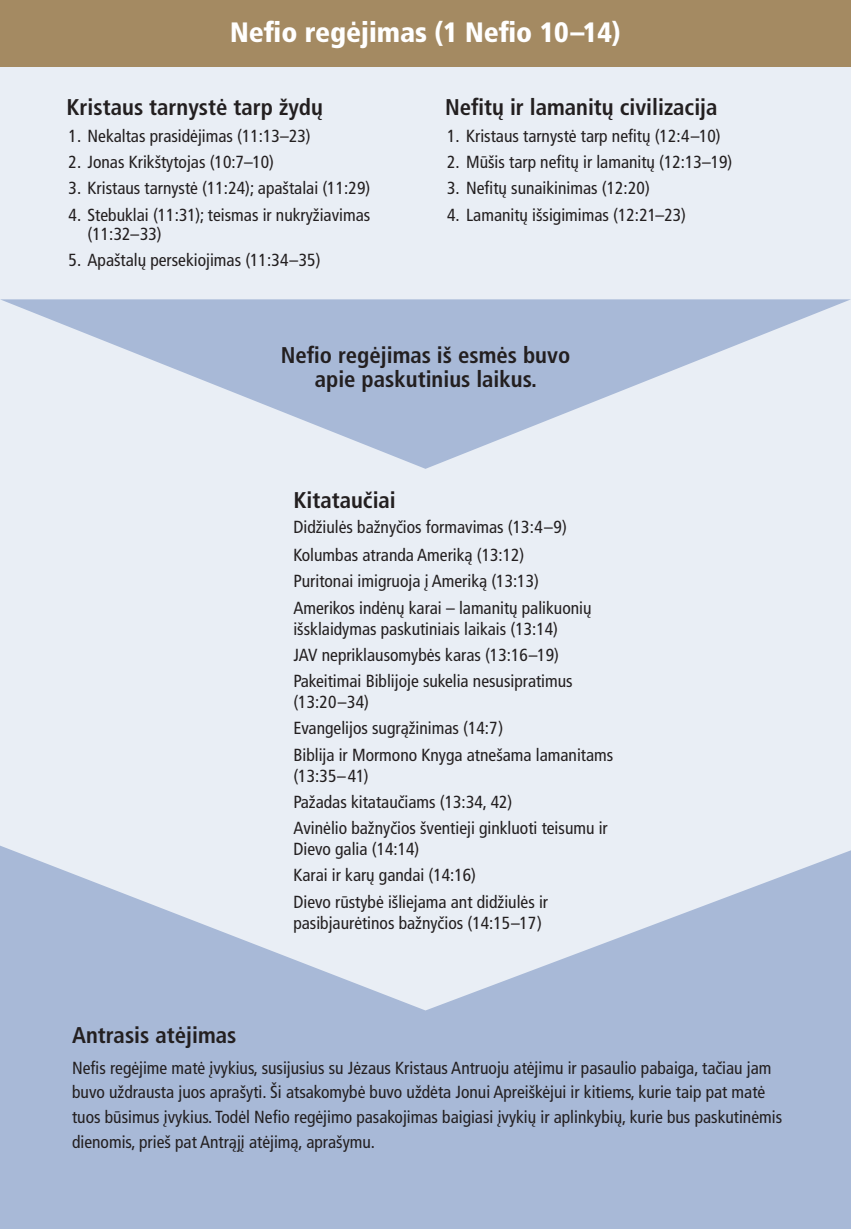
<style>
.page{position:relative;width:851px;height:1229px;background:#fff}
.page>*{position:absolute;margin:0;border:0;box-sizing:border-box;transform-origin:0 0}
.t1{font:900 condensed 28px "Frutigerlds Lat";color:#fff}
.TOPIC-1_title{font:700 condensed 22.75px "Frutigerlds Lat";color:#231f20}
.TOPIC-1_title_CENTER{font:700 condensed 22.75px/24.5px "Frutigerlds Lat";color:#231f20;text-align:center}
.TOPIC-1_para{font:condensed 17.5px/21px "Frutigerlds Lat";color:#231f20}
.TOPIC-1_para_first_L{font:condensed 17.5px/24.5px "Frutigerlds Lat";color:#231f20}
.DIAGM-LISTnmbr-1_par{font:condensed 17.5px/19.2px "Frutigerlds Lat";color:#231f20}
.TOPIC-1_para_first{font:condensed 17.5px "Frutigerlds Lat";color:#231f20}
</style>
<div class="page">
<div style="left:0;top:0;width:850px;height:1228px;background:#e9eef5"></div>
<svg style="left:0;top:299px;width:850px;height:170px"></svg>
<svg style="left:0;top:845px;width:850px;height:383px;fill:#a8b9d7"></svg>
<div style="left:0;top:0;width:850px;height:67px;background:#a48a62"></div>
<p class="t1" style="left:230px;top:11px;width:392px">Nefio regėjimas (1 Nefio 10–14)</p>
<p class="TOPIC-1_title" style="left:66px;top:89px;width:258px">Kristaus tarnystė tarp žydų</p>
<p class="DIAGM-LISTnmbr-1_par" style="left:69px;top:126px;width:243px">1. Nekaltas prasidėjimas (11:13–23)</p>
<p class="DIAGM-LISTnmbr-1_par" style="left:69px;top:152px;width:207px">2. Jonas Krikštytojas (10:7–10)</p>
<p class="DIAGM-LISTnmbr-1_par" style="left:69px;top:178px;width:303px">3. Kristaus tarnystė (11:24); apaštalai (11:29)</p>
<p class="DIAGM-LISTnmbr-1_par" style="left:88px;top:205px;width:284px;text-indent:-19px">4. Stebuklai (11:31); teismas ir nukryžiavimas (11:32–33)</p>
<p class="DIAGM-LISTnmbr-1_par" style="left:69px;top:250px;width:253px">5. Apaštalų persekiojimas (11:34–35)</p>
<p class="TOPIC-1_title" style="left:445px;top:89px;width:274px">Nefitų ir lamanitų civilizacija</p>
<p class="DIAGM-LISTnmbr-1_par" style="left:447px;top:126px;width:275px">1. Kristaus tarnystė tarp nefitų (12:4–10)</p>
<p class="DIAGM-LISTnmbr-1_par" style="left:447px;top:152px;width:287px">2. Mūšis tarp nefitų ir lamanitų (12:13–19)</p>
<p class="DIAGM-LISTnmbr-1_par" style="left:447px;top:178px;width:204px">3. Nefitų sunaikinimas (12:20)</p>
<p class="DIAGM-LISTnmbr-1_par" style="left:447px;top:205px;width:240px">4. Lamanitų išsigimimas (12:21–23)</p>
<p class="TOPIC-1_title_CENTER" style="left:281px;top:342px;width:291px">Nefio regėjimas iš esmės buvo apie paskutinius laikus.</p>
<p class="TOPIC-1_title" style="left:293px;top:482px;width:104px">Kitataučiai</p>
<p class="TOPIC-1_para_first" style="left:293px;top:513px;width:275px">Didžiulės bažnyčios formavimas (13:4–9)</p>
<p class="TOPIC-1_para" style="left:293px;top:544px;width:232px">Kolumbas atranda Ameriką (13:12)</p>
<p class="TOPIC-1_para" style="left:293px;top:570px;width:247px">Puritonai imigruoja į Ameriką (13:13)</p>
<p class="TOPIC-1_para" style="left:293px;top:596px;width:300px">Amerikos indėnų karai – lamanitų palikuonių išsklaidymas paskutiniais laikais (13:14)</p>
<p class="TOPIC-1_para" style="left:293px;top:644px;width:267px">JAV nepriklausomybės karas (13:16–19)</p>
<p class="TOPIC-1_para" style="left:293px;top:670px;width:281px">Pakeitimai Biblijoje sukelia nesusipratimus (13:20–34)</p>
<p class="TOPIC-1_para" style="left:293px;top:717px;width:211px">Evangelijos sugrąžinimas (14:7)</p>
<p class="TOPIC-1_para" style="left:293px;top:743px;width:321px">Biblija ir Mormono Knyga atnešama lamanitams (13:35–41)</p>
<p class="TOPIC-1_para" style="left:293px;top:791px;width:220px">Pažadas kitataučiams (13:34, 42)</p>
<p class="TOPIC-1_para" style="left:293px;top:817px;width:316px">Avinėlio bažnyčios šventieji ginkluoti teisumu ir<br>Dievo galia (14:14)</p>
<p class="TOPIC-1_para" style="left:293px;top:864px;width:184px">Karai ir karų gandai (14:16)</p>
<p class="TOPIC-1_para" style="left:293px;top:890px;width:256px">Dievo rūstybė išliejama ant didžiulės ir pasibjaurėtinos bažnyčios (14:15–17)</p>
<p class="TOPIC-1_title" style="left:72px;top:1018px;width:166px">Antrasis atėjimas</p>
<p class="TOPIC-1_para_first_L" style="left:72px;top:1055px;width:711px">Nefis regėjime matė įvykius, susijusius su Jėzaus Kristaus Antruoju atėjimu ir pasaulio pabaiga, tačiau jam buvo uždrausta juos aprašyti. Ši atsakomybė buvo uždėta Jonui Apreiškėjui ir kitiems, kurie taip pat matė tuos būsimus įvykius. Todėl Nefio regėjimo pasakojimas baigiasi įvykių ir aplinkybių, kurie bus paskutinėmis dienomis, prieš pat Antrąjį atėjimą, aprašymu.</p>
</div>
